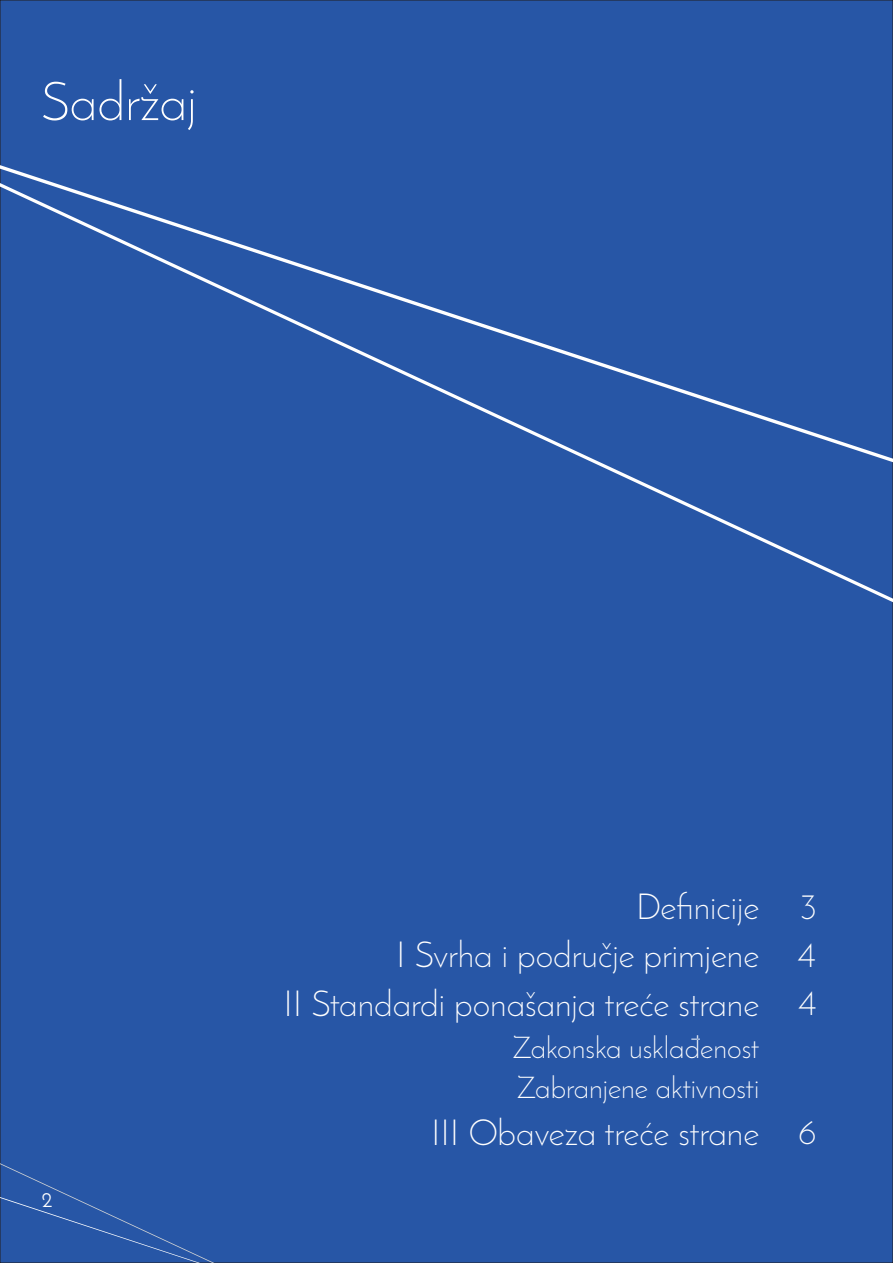
<style>
.page{position:relative;width:893px;height:1263px;background:#2756a6}
.page>*{position:absolute;margin:0;border:0;box-sizing:border-box;transform-origin:0 0}
.t1{font:300 54px "Josefin Sans";color:#fff}
.t2{font:300 36px/48.3px "Josefin Sans";color:#fff;text-align:right}
.t3{font:300 30px/40.2px "Josefin Sans";color:#fff}
.t4{font:21px "Josefin Sans";color:#fff}
</style>
<div class="page">
<div style="left:0;top:165px;width:893px;height:18px;background:#2756a6"></div>
<div style="left:0;top:183px;width:893px;height:419px;background:#2756a6"></div>
<div style="left:0;top:1163px;width:214px;height:100px;background:#2756a6"></div>
<h1 class="t1" style="left:41px;top:80px;width:157px">Sadržaj</h1>
<p class="t4" style="left:41px;top:1192px;width:13px">2</p>
<p class="t2" style="left:283px;top:886px;width:477px">Definicije<br>I Svrha i područje primjene<br>II Standardi ponašanja treće strane</p>
<p class="t3" style="left:513px;top:1030px;width:248px">Zakonska usklađenost<br>Zabranjene aktivnosti</p>
<p class="t2" style="left:431px;top:1111px;width:330px">III Obaveza treće strane</p>
<p class="t2" style="left:800px;top:886px;width:19px">3</p>
<p class="t2" style="left:797px;top:934px;width:20px">4</p>
<p class="t2" style="left:798px;top:982px;width:20px">4</p>
<p class="t2" style="left:798px;top:1111px;width:21px">6</p>
</div>
